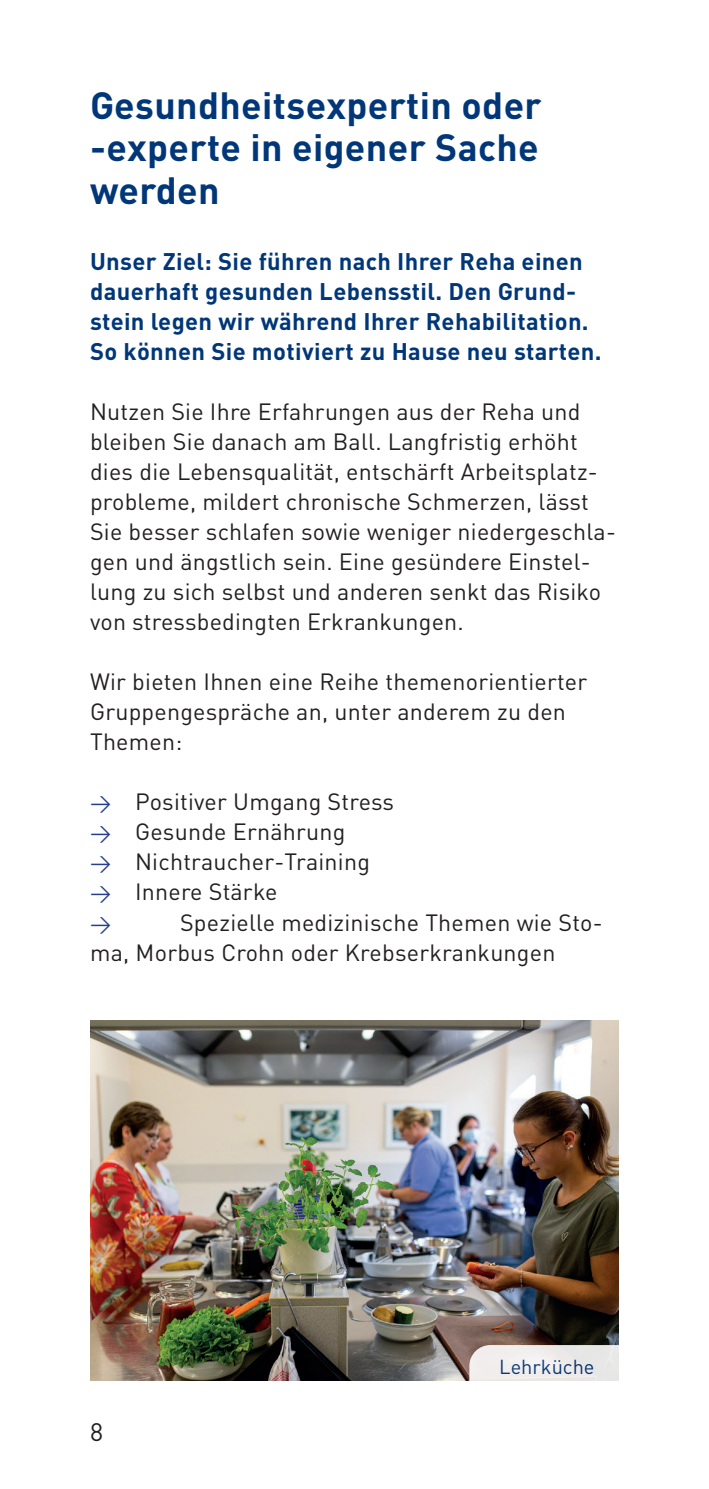
<style>
.page{position:relative;width:709px;height:1489px;background:#fff}
.page>*{position:absolute;margin:0;border:0;box-sizing:border-box;transform-origin:0 0}
.Flyer_Ueberschrift_F{font:700 37.5px/42.5px "DIN Pro DR Vp";letter-spacing:.01em;color:#013778;text-align:justify}
.t1{font:25px "DIN Pro DR Vp";color:#231f20}
.Flyer_Teaser_Hinweis{font:700 23.75px/30px "DIN Pro DR Vp";letter-spacing:.015em;color:#013778}
.Flyer_Fliesstext{font:23.25px/30px "DIN Pro DR Vp";letter-spacing:.01em;color:#231f20}
.t2{font:20.75px "DIN Pro DR Vp";color:#253f8e}
.t3{font:20px "DIN Pro DR Vp";color:#013778}
.s1{font-size:20.75px;color:#253f8e}
</style>
<div class="page">
<img style="left:90px;top:1020px;width:529px;height:360px">
<svg style="left:469px;top:1344px;width:150px;height:37px"></svg>
<p class="Flyer_Ueberschrift_F" style="left:90px;top:83px;width:453px">Gesundheitsexpertin oder -experte in eigener Sache werden</p>
<p class="Flyer_Teaser_Hinweis" style="left:90px;top:246px;width:513px">Unser Ziel: Sie führen nach Ihrer Reha einen dauerhaft gesunden Lebensstil. Den Grund&shy;stein legen wir während Ihrer Rehabilitation.<br>So können Sie motiviert zu Hause neu starten.</p>
<p class="Flyer_Fliesstext" style="left:90px;top:396px;width:527px">Nutzen Sie Ihre Erfahrungen aus der Reha und bleiben Sie danach am Ball. Langfristig erhöht dies die Lebensqualität, entschärft Arbeitsplatz&shy;probleme, mildert chronische Schmerzen, lässt Sie besser schlafen sowie weniger niedergeschla&shy;gen und ängstlich sein. Eine gesündere Einstel&shy;lung zu sich selbst und anderen senkt das Risiko von stressbedingten Erkrankungen.</p>
<p class="Flyer_Fliesstext" style="left:90px;top:666px;width:498px">Wir bieten Ihnen eine Reihe themenorientierter<br>Gruppengespräche an, unter anderem zu den<br>Themen:</p>
<p class="Flyer_Fliesstext" style="left:90px;top:786px;width:305px"><span class="s1">→</span> Positiver Umgang Stress</p>
<p class="Flyer_Fliesstext" style="left:90px;top:816px;width:257px"><span class="s1">→</span> Gesunde Ernährung</p>
<p class="Flyer_Fliesstext" style="left:90px;top:846px;width:281px"><span class="s1">→</span> Nichtraucher-Training</p>
<p class="Flyer_Fliesstext" style="left:90px;top:876px;width:189px"><span class="s1">→</span> Innere Stärke</p>
<p class="t2" style="left:90px;top:909px;width:23px">→</p>
<p class="Flyer_Fliesstext" style="left:90px;top:906px;width:514px;text-indent:90px">Spezielle medizinische Themen wie Sto&shy;ma, Morbus Crohn oder Krebserkrankungen</p>
<p class="t1" style="left:90px;top:1415px;width:15px">8</p>
<p class="t3" style="left:499px;top:1353px;width:97px">Lehrküche</p>
</div>
